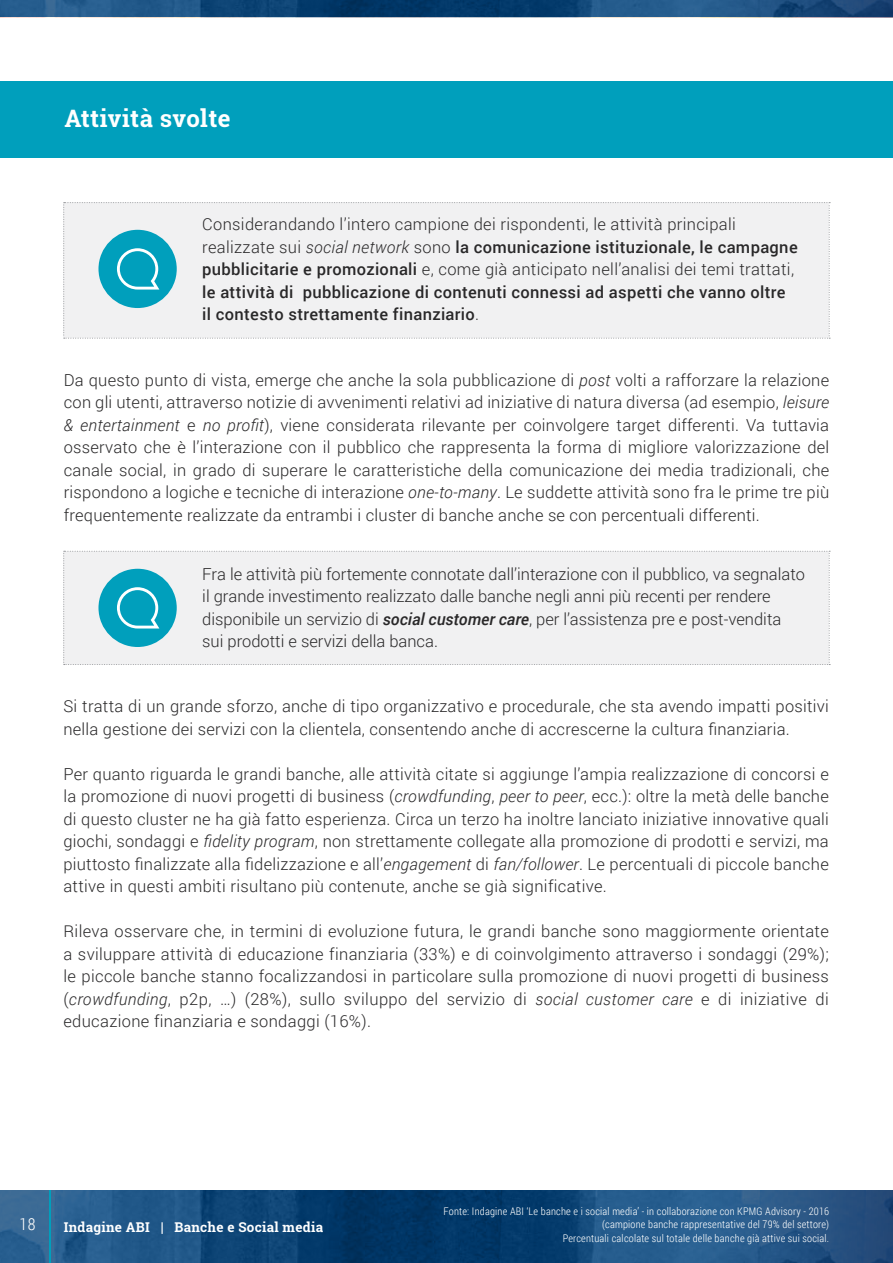
<style>
.page{position:relative;width:893px;height:1263px;background:#fff}
.page>*{position:absolute;margin:0;border:0;box-sizing:border-box;transform-origin:0 0}
.t1{font:700 24px "Roboto Slab";letter-spacing:.02em;color:#fff}
.t2{font:300 16.5px/22.5px "Roboto";letter-spacing:.015em;color:#292829;text-align:justify}
.t3{font:500 16.5px/22.5px "Roboto";letter-spacing:.02em;color:#292829}
.t4{font:300 16.5px "Roboto Condensed";color:#fff}
.t5{font:700 13.5px "Roboto Slab";letter-spacing:.02em;color:#fff}
.t6{font:300 10.5px/13.5px "Roboto Condensed";letter-spacing:.02em;color:#fff;text-align:right}
.s1{font-weight:300}
.s2{font-weight:300;font-style:italic}
.s3{font-style:italic}
.s4{font-weight:500;font-style:italic}
</style>
<div class="page">
<svg style="left:0;top:1191px;width:893px;height:72px;background:#184c7c"></svg>
<svg style="left:0;top:0;width:893px;height:17px;background:#154a7a"></svg>
<hr style="left:49px;top:1191px;width:1px;height:72px;background:#009fbc">
<div style="left:0;top:81px;width:893px;height:76px;background:#009fbc"></div>
<svg style="left:63px;top:202px;width:767px;height:137px"></svg>
<svg style="left:63px;top:551px;width:767px;height:114px"></svg>
<h1 class="t1" style="left:65px;top:102px;width:168px">Attività svolte</h1>
<p class="t3" style="left:202px;top:213px;width:597px"><span class="s1">Considerandando l’intero campione dei rispondenti, le attività principali realizzate sui</span> <span class="s2">social network</span> <span class="s1">sono</span> la comunicazione istituzionale, le campagne pubblicitarie e promozionali <span class="s1">e, come già anticipato nell’analisi dei temi trattati, </span>le attività di pubblicazione di contenuti connessi ad aspetti che vanno oltre il contesto strettamente finanziario<span class="s1">.</span></p>
<p class="t2" style="left:64px;top:368px;width:767px">Da questo punto di vista, emerge che anche la sola pubblicazione di <span class="s3">post</span> volti a rafforzare la relazione con gli utenti, attraverso notizie di avvenimenti relativi ad iniziative di natura diversa (ad esempio, <span class="s3">leisure &amp; entertainment</span> e <span class="s3">no profit</span>), viene considerata rilevante per coinvolgere target differenti. Va tuttavia osservato che è l’interazione con il pubblico che rappresenta la forma di migliore valorizzazione del canale social, in grado di superare le caratteristiche della comunicazione dei media tradizionali, che rispondono a logiche e tecniche di interazione <span class="s3">one-to-many</span>. Le suddette attività sono fra le prime tre più frequentemente realizzate da entrambi i cluster di banche anche se con percentuali differenti.</p>
<p class="t2" style="left:202px;top:562px;width:604px;text-align:left">Fra le attività più fortemente connotate dall’interazione con il pubblico, va segnalato il grande investimento realizzato dalle banche negli anni più recenti per rendere disponibile un servizio di <span class="s4">social customer care</span>, per l’assistenza pre e post-vendita sui prodotti e servizi della banca.</p>
<p class="t2" style="left:63px;top:694px;width:767px">Si tratta di un grande sforzo, anche di tipo organizzativo e procedurale, che sta avendo impatti positivi nella gestione dei servizi con la clientela, consentendo anche di accrescerne la cultura finanziaria.</p>
<p class="t2" style="left:63px;top:762px;width:767px">Per quanto riguarda le grandi banche, alle attività citate si aggiunge l’ampia realizzazione di concorsi e la promozione di nuovi progetti di business (<span class="s3">crowdfunding</span>, <span class="s3">peer to peer</span>, ecc.): oltre la metà delle banche di questo cluster ne ha già fatto esperienza. Circa un terzo ha inoltre lanciato iniziative innovative quali giochi, sondaggi e <span class="s3">fidelity program</span>, non strettamente collegate alla promozione di prodotti e servizi, ma piuttosto finalizzate alla fidelizzazione e all’<span class="s3">engagement</span> di <span class="s3">fan/follower</span>. Le percentuali di piccole banche attive in questi ambiti risultano più contenute, anche se già significative.</p>
<p class="t2" style="left:63px;top:920px;width:767px">Rileva osservare che, in termini di evoluzione futura, le grandi banche sono maggiormente orientate a sviluppare attività di educazione finanziaria (33%) e di coinvolgimento attraverso i sondaggi (29%); le piccole banche stanno focalizzandosi in particolare sulla promozione di nuovi progetti di business (<span class="s3">crowdfunding</span>, p2p, …) (28%), sullo sviluppo del servizio di <span class="s3">social customer care</span> e di iniziative di educazione finanziaria e sondaggi (16%).</p>
<p class="t4" style="left:20px;top:1212px;width:17px">18</p>
<p class="t5" style="left:64px;top:1217px;width:261px">Indagine ABI | Banche e Social media</p>
<p class="t6" style="left:444px;top:1204px;width:387px">Fonte: Indagine ABI ‘Le banche e i social media’ - in collaborazione con KPMG Advisory - 2016 (campione banche rappresentative del 79% del settore)<br>Percentuali calcolate sul totale delle banche già attive sui social.</p>
</div>
